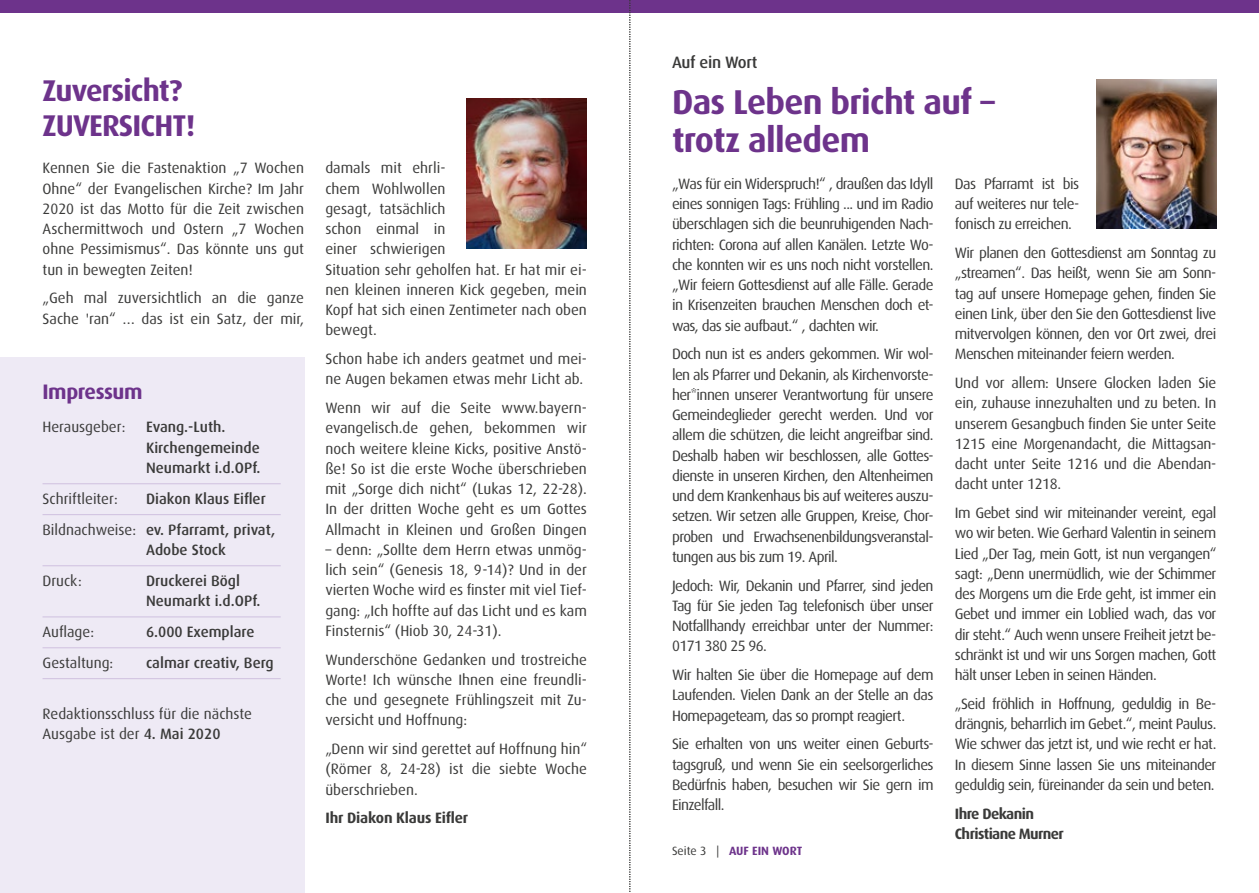
<style>
.page{position:relative;width:1259px;height:893px;background:#fff}
.page>*{position:absolute;margin:0;border:0;box-sizing:border-box;transform-origin:0 0}
.t1{font:700 34.5px/37.5px "Dax";letter-spacing:-.02em;color:#6d338b}
.t2{font:700 30px/34.5px "Dax";letter-spacing:-.03em;color:#6d338b}
.t3{font:700 21px "Dax";letter-spacing:-.02em;color:#6d338b}
.t4{font:500 16.5px "Dax";letter-spacing:-.02em;color:#3a3a39}
.t5{font:15px/20.2px "Dax";letter-spacing:-.005em;color:#3a3a39;text-align:justify}
.t6{font:500 15px/20.2px "Dax";color:#3a3a39}
.t7{font:700 15px/20.2px "Dax";letter-spacing:-.04em;color:#3a3a39}
.t8{font:700 15px "Dax";letter-spacing:-.01em;color:#3a3a39}
.t9{font:700 12px "Dax";color:#6d338b}
.s1{font-weight:400}
.s2{font-weight:500}
.s3{font-weight:400;color:#3a3a39}
</style>
<div class="page">
<div style="left:0;top:0;width:629px;height:13px;background:#6d338b"></div>
<div style="left:629px;top:0;width:630px;height:13px;background:#6d338b"></div>
<div style="left:0;top:357px;width:304px;height:536px;background:#eeeaf5"></div>
<hr style="left:43px;top:483px;width:238px;height:1px;background:#cfc0df">
<hr style="left:43px;top:514px;width:238px;height:1px;background:#cfc0df">
<hr style="left:43px;top:565px;width:238px;height:1px;background:#cfc0df">
<hr style="left:43px;top:616px;width:238px;height:1px;background:#cfc0df">
<hr style="left:43px;top:647px;width:238px;height:1px;background:#cfc0df">
<hr style="left:43px;top:678px;width:238px;height:1px;background:#cfc0df">
<img style="left:467px;top:98px;width:120px;height:150px">
<img style="left:1096px;top:80px;width:120px;height:149px">
<svg style="left:629px;top:0;width:2px;height:892px"></svg>
<h2 class="t2" style="left:43px;top:74px;width:154px">Zuversicht?<br>ZUVERSICHT!</h2>
<p class="t5" style="left:43px;top:158px;width:263px">Kennen Sie die Fastenaktion „7 Wochen Ohne“ der Evangelischen Kirche? Im Jahr 2020 ist das Motto für die Zeit zwischen Aschermittwoch und Ostern „7 Wochen ohne Pessimismus“. Das könnte uns gut tun in bewegten Zeiten!</p>
<p class="t5" style="left:43px;top:288px;width:263px">„Geh mal zuversichtlich an die ganze<br>Sache 'ran“ … das ist ein Satz, der mir,</p>
<h3 class="t3" style="left:43px;top:380px;width:102px">Impressum</h3>
<p class="t5" style="left:43px;top:417px;width:84px">Herausgeber:</p>
<p class="t6" style="left:146px;top:417px;width:116px">Evang.-Luth.<br>Kirchengemeinde<br>Neumarkt i.d.OPf.</p>
<p class="t5" style="left:43px;top:488px;width:77px">Schriftleiter:</p>
<p class="t6" style="left:43px;top:483px;width:234px;line-height:30.9px;text-indent:103px">Diakon Klaus Eifler<br><span class="s1">Bildnachweise:</span> ev. Pfarramt, privat,</p>
<p class="t6" style="left:146px;top:540px;width:81px">Adobe Stock</p>
<p class="t5" style="left:43px;top:570px;width:41px">Druck:</p>
<p class="t6" style="left:146px;top:570px;width:116px">Druckerei Bögl<br>Neumarkt i.d.OPf.</p>
<p class="t5" style="left:43px;top:622px;width:53px">Auflage:</p>
<p class="t6" style="left:146px;top:622px;width:110px">6.000 Exemplare</p>
<p class="t5" style="left:43px;top:652px;width:72px">Gestaltung:</p>
<p class="t6" style="left:146px;top:652px;width:129px">calmar creativ, Berg</p>
<p class="t5" style="left:43px;top:704px;width:211px">Redaktionsschluss für die nächste<br>Ausgabe ist der <span class="s2">4. Mai 2020</span></p>
<p class="t5" style="left:325px;top:158px;width:263px;text-align:left">damals mit ehrli-<br>chem Wohlwollen<br>gesagt, tatsächlich<br>schon einmal in<br>einer schwierigen<br>Situation sehr geholfen hat. Er hat mir ei&shy;nen kleinen inneren Kick gegeben, mein<br>Kopf hat sich einen Zentimeter nach oben bewegt.</p>
<p class="t5" style="left:325px;top:349px;width:263px">Schon habe ich anders geatmet und mei&shy;ne Augen bekamen etwas mehr Licht ab.</p>
<p class="t5" style="left:325px;top:398px;width:263px">Wenn wir auf die Seite www.bayern&shy;evangelisch.de gehen, bekommen wir noch weitere kleine Kicks, positive Anstö&shy;ße! So ist die erste Woche überschrieben mit „Sorge dich nicht“ (Lukas 12, 22-28).<br>In der dritten Woche geht es um Gottes Allmacht in Kleinen und Großen Dingen</p>
<p class="t5" style="left:325px;top:540px;width:263px">– denn: „Sollte dem Herrn etwas unmög&shy;lich sein“ (Genesis 18, 9-14)? Und in der vierten Woche wird es finster mit viel Tief&shy;gang: „Ich hoffte auf das Licht und es kam Finsternis“ (Hiob 30, 24-31).</p>
<p class="t5" style="left:325px;top:649px;width:263px">Wunderschöne Gedanken und trostreiche Worte! Ich wünsche Ihnen eine freundli&shy;che und gesegnete Frühlingszeit mit Zu&shy;versicht und Hoffnung:</p>
<p class="t5" style="left:325px;top:739px;width:263px">„Denn wir sind gerettet auf Hoffnung hin“ (Römer 8, 24-28) ist die siebte Woche überschrieben.</p>
<p class="t8" style="left:325px;top:810px;width:144px">Ihr Diakon Klaus Eifler</p>
<p class="t4" style="left:672px;top:53px;width:87px">Auf ein Wort</p>
<h1 class="t1" style="left:672px;top:83px;width:324px">Das Leben bricht auf – trotz alledem</h1>
<p class="t5" style="left:672px;top:174px;width:263px">„Was für ein Widerspruch!“ , draußen das Idyll eines sonnigen Tags: Frühling ... und im Radio überschlagen sich die beunruhigenden Nach&shy;richten: Corona auf allen Kanälen. Letzte Wo&shy;che konnten wir es uns noch nicht vorstellen. „Wir feiern Gottesdienst auf alle Fälle. Gerade in Krisenzeiten brauchen Menschen doch et&shy;was, das sie aufbaut.“ , dachten wir.</p>
<p class="t5" style="left:672px;top:344px;width:263px">Doch nun ist es anders gekommen. Wir wol&shy;len als Pfarrer und Dekanin, als Kirchenvorste&shy;her*innen unserer Verantwortung für unsere Gemeindeglieder gerecht werden. Und vor allem die schützen, die leicht angreifbar sind.<br>Deshalb haben wir beschlossen, alle Gottes&shy;dienste in unseren Kirchen, den Altenheimen und dem Krankenhaus bis auf weiteres auszu&shy;setzen. Wir setzen alle Gruppen, Kreise, Chor&shy;proben und Erwachsenenbildungsveranstal&shy;tungen aus bis zum 19. April.</p>
<p class="t5" style="left:672px;top:575px;width:263px">Jedoch: Wir, Dekanin und Pfarrer, sind jeden Tag für Sie jeden Tag telefonisch über unser Notfallhandy erreichbar unter der Nummer:<br>0171 380 25 96.</p>
<p class="t5" style="left:672px;top:665px;width:263px">Wir halten Sie über die Homepage auf dem Laufenden. Vielen Dank an der Stelle an das Homepageteam, das so prompt reagiert.</p>
<p class="t5" style="left:672px;top:734px;width:263px">Sie erhalten von uns weiter einen Geburts&shy;tagsgruß, und wenn Sie ein seelsorgerliches Bedürfnis haben, besuchen wir Sie gern im Einzelfall.</p>
<p class="t5" style="left:955px;top:174px;width:126px">Das Pfarramt ist bis auf weiteres nur tele&shy;fonisch zu erreichen.</p>
<p class="t5" style="left:955px;top:243px;width:263px">Wir planen den Gottesdienst am Sonntag zu „streamen“. Das heißt, wenn Sie am Sonn&shy;tag auf unsere Homepage gehen, finden Sie einen Link, über den Sie den Gottesdienst live mitvervolgen können, den vor Ort zwei, drei Menschen miteinander feiern werden.</p>
<p class="t5" style="left:955px;top:373px;width:263px">Und vor allem: Unsere Glocken laden Sie ein, zuhause innezuhalten und zu beten. In unserem Gesangbuch finden Sie unter Seite 1215 eine Morgenandacht, die Mittagsan&shy;dacht unter Seite 1216 und die Abendan&shy;dacht unter 1218.</p>
<p class="t5" style="left:955px;top:503px;width:263px">Im Gebet sind wir miteinander vereint, egal wo wir beten. Wie Gerhard Valentin in seinem Lied „Der Tag, mein Gott, ist nun vergangen“ sagt: „Denn unermüdlich, wie der Schimmer des Morgens um die Erde geht, ist immer ein Gebet und immer ein Loblied wach, das vor dir steht.“ Auch wenn unsere Freiheit jetzt be&shy;schränkt ist und wir uns Sorgen machen, Gott hält unser Leben in seinen Händen.</p>
<p class="t5" style="left:955px;top:694px;width:263px">„Seid fröhlich in Hoffnung, geduldig in Be&shy;drängnis, beharrlich im Gebet.“, meint Paulus.<br>Wie schwer das jetzt ist, und wie recht er hat.<br>In diesem Sinne lassen Sie uns miteinander geduldig sein, füreinander da sein und beten.</p>
<p class="t7" style="left:955px;top:803px;width:111px">Ihre Dekanin<br>Christiane Murner</p>
<p class="t9" style="left:672px;top:844px;width:132px"><span class="s3">Seite 3 |</span> AUF EIN WORT</p>
</div>
